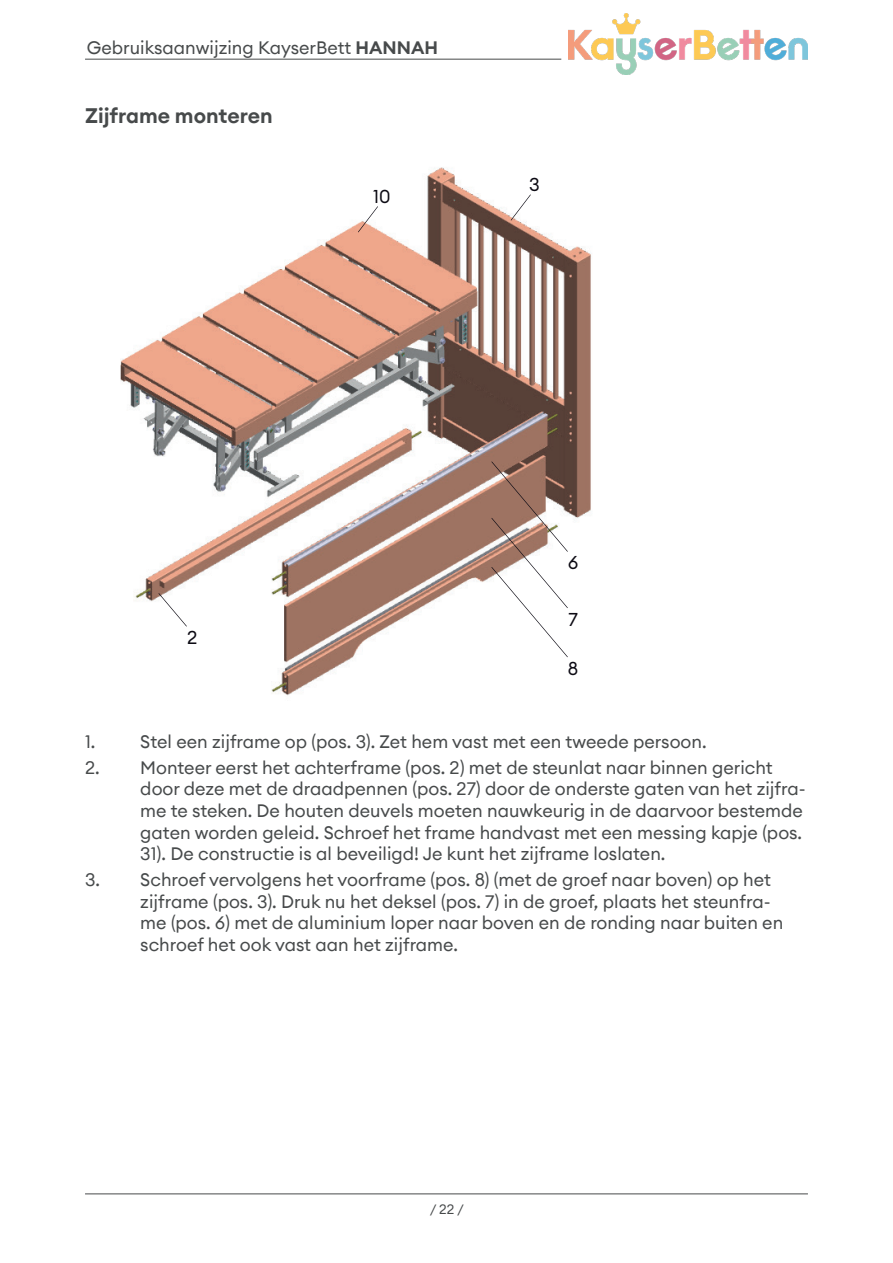
<style>
.page{position:relative;width:893px;height:1263px;background:#fff}
.page>*{position:absolute;margin:0;border:0;box-sizing:border-box;transform-origin:0 0}
.Überschrift_002{font:600 21px "Euclid Circular A";color:#474a4b}
.t1{font:18.45px "Euclid Circular A";color:#0d0b14}
.t2{font:18px/21.6px "Euclid Circular A";color:#474a4b}
.t3{font:13.5px "Euclid Circular A";color:#474a4b}
.s1{font-weight:600}
</style>
<div class="page">
<img style="left:568px;top:14px;width:239px;height:61px">
<hr style="left:85px;top:1193px;width:723px;height:1px;background:#474a4b">
<hr style="left:85px;top:59px;width:476px;height:1px;background:#474a4b">
<img style="left:120px;top:167px;width:471px;height:529px">
<svg style="left:511px;top:194px;width:20px;height:26px"></svg>
<svg style="left:358px;top:206px;width:20px;height:26px"></svg>
<svg style="left:491px;top:461px;width:77px;height:196px"></svg>
<svg style="left:159px;top:593px;width:28px;height:33px"></svg>
<p class="t2" style="left:87px;top:36px;width:353px">Gebruiksaanwijzing KayserBett <span class="s1">HANNAH</span></p>
<p class="Überschrift_002" style="left:85px;top:102px;width:189px">Zijframe monteren</p>
<p class="t1" style="left:373px;top:185px;width:19px">10</p>
<p class="t1" style="left:529px;top:173px;width:12px">3</p>
<p class="t1" style="left:187px;top:625px;width:12px">2</p>
<p class="t1" style="left:568px;top:551px;width:12px">6</p>
<p class="t1" style="left:568px;top:607px;width:11px">7</p>
<p class="t1" style="left:568px;top:656px;width:12px">8</p>
<p class="t2" style="left:85px;top:730px;width:12px">1.</p>
<p class="t2" style="left:140px;top:730px;width:568px">Stel een zijframe op (pos. 3). Zet hem vast met een tweede persoon.</p>
<p class="t2" style="left:140px;top:756px;width:667px;text-indent:-55px">2. Monteer eerst het achterframe (pos. 2) met de steunlat naar binnen gericht door deze met de draadpennen (pos. 27) door de onderste gaten van het zijfra&shy;me te steken. De houten deuvels moeten nauwkeurig in de daarvoor bestemde gaten worden geleid. Schroef het frame handvast met een messing kapje (pos.<br>31). De constructie is al beveiligd! Je kunt het zijframe loslaten.</p>
<p class="t2" style="left:140px;top:869px;width:644px;text-indent:-55px">3. Schroef vervolgens het voorframe (pos. 8) (met de groef naar boven) op het zijframe (pos. 3). Druk nu het deksel (pos. 7) in de groef, plaats het steunfra&shy;me (pos. 6) met de aluminium loper naar boven en de ronding naar buiten en schroef het ook vast aan het zijframe.</p>
<p class="t3" style="left:430px;top:1201px;width:36px">/22/</p>
</div>
